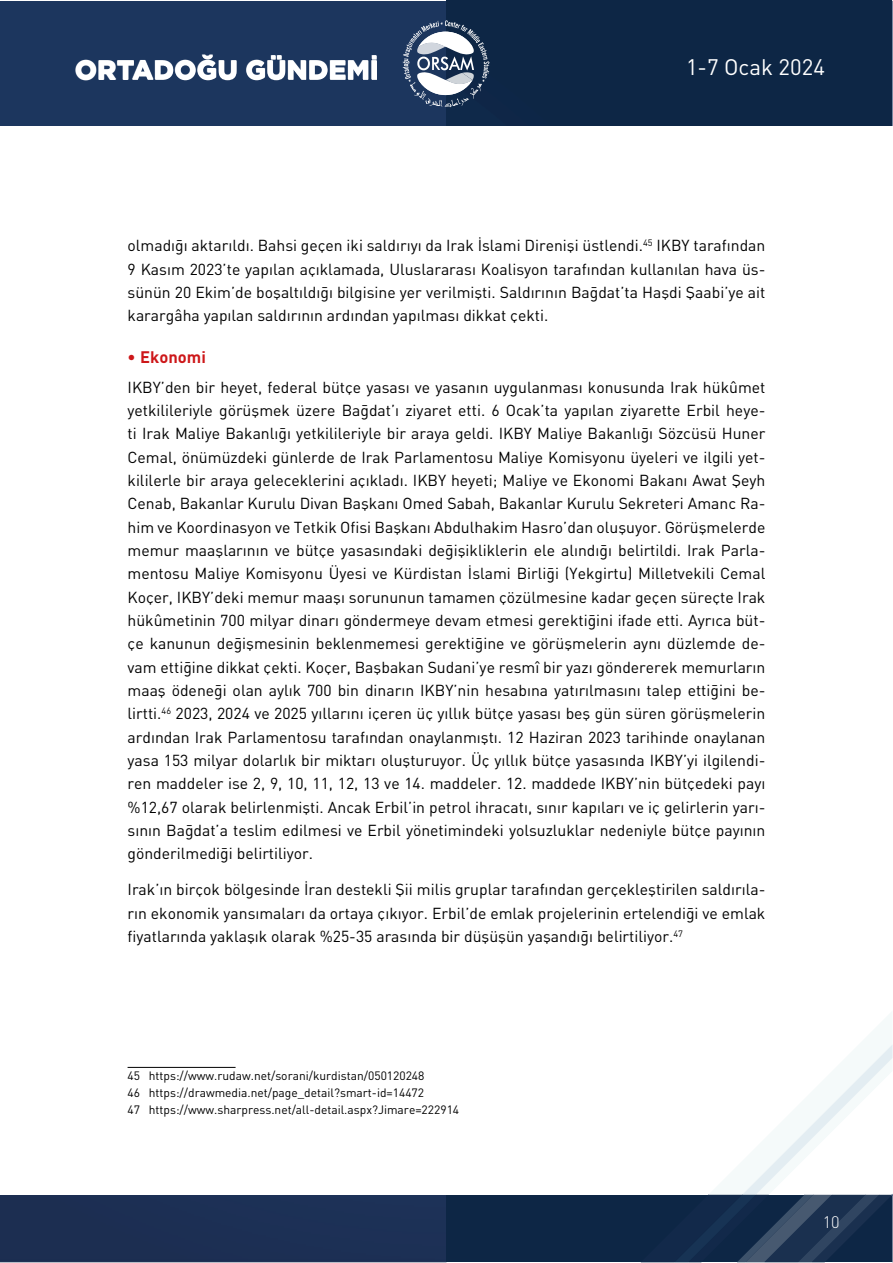
<style>
.page{position:relative;width:893px;height:1263px;background:#fff}
.page>*{position:absolute;margin:0;border:0;box-sizing:border-box;transform-origin:0 0}
.t1{font:900 27px "Gotham";color:#fff}
.t2{font:22.2px "DIN";color:#fff}
.t3{font:700 16.5px "DIN";color:#cd1719}
.t4{font:300 16.5px "DI Nbek";color:#fff}
.t5{font:15.75px/23.4px "DIN";color:#000;text-align:justify}
.t6{font:12px/17px "DIN";color:#000}
</style>
<div class="page">
<img style="left:0;top:1px;width:893px;height:1261px">
<div style="left:446px;top:2px;width:360px;height:124px;background:#0d2645"></div>
<div style="left:446px;top:35px;width:329px;height:1224px;background:#0d2645"></div>
<div style="left:446px;top:55px;width:313px;height:1190px;background:#0d2645"></div>
<div style="left:446px;top:86px;width:282px;height:1133px;background:#0d2645"></div>
<div style="left:446px;top:106px;width:267px;height:1100px;background:#0d2645"></div>
<div style="left:0;top:126px;width:893px;height:1068px;background:#fff"></div>
<svg style="left:132px;top:55px;width:104px;height:25px"></svg>
<svg style="left:246px;top:56px;width:131px;height:24px"></svg>
<svg style="left:403px;top:20px;width:86px;height:87px"></svg>
<svg style="left:641px;top:1044px;width:252px;height:218px"></svg>
<hr style="left:128px;top:1067px;width:108px;height:1px;background:#000">
<h1 class="t1" style="left:75px;top:51px;width:305px">ORTADOĞU GÜNDEMİ</h1>
<h2 class="t2" style="left:686px;top:52px;width:140px">1-7 Ocak 2024</h2>
<p class="t5" style="left:128px;top:233px;width:639px">olmadığı aktarıldı. Bahsi geçen iki saldırıyı da Irak İslami Direnişi üstlendi.<sup>45</sup> IKBY tarafından 9 Kasım 2023’te yapılan açıklamada, Uluslararası Koalisyon tarafından kullanılan hava üs&shy;sünün 20 Ekim’de boşaltıldığı bilgisine yer verilmişti. Saldırının Bağdat’ta Haşdi Şaabi’ye ait karargâha yapılan saldırının ardından yapılması dikkat çekti.</p>
<p class="t3" style="left:128px;top:346px;width:80px">• Ekonomi</p>
<p class="t5" style="left:128px;top:375px;width:639px">IKBY’den bir heyet, federal bütçe yasası ve yasanın uygulanması konusunda Irak hükûmet yetkilileriyle görüşmek üzere Bağdat’ı ziyaret etti. 6 Ocak’ta yapılan ziyarette Erbil heye&shy;ti Irak Maliye Bakanlığı yetkilileriyle bir araya geldi. IKBY Maliye Bakanlığı Sözcüsü Huner Cemal, önümüzdeki günlerde de Irak Parlamentosu Maliye Komisyonu üyeleri ve ilgili yet&shy;kililerle bir araya geleceklerini açıkladı. IKBY heyeti; Maliye ve Ekonomi Bakanı Awat Şeyh Cenab, Bakanlar Kurulu Divan Başkanı Omed Sabah, Bakanlar Kurulu Sekreteri Amanc Ra&shy;him ve Koordinasyon ve Tetkik Ofisi Başkanı Abdulhakim Hasro’dan oluşuyor. Görüşmelerde memur maaşlarının ve bütçe yasasındaki değişikliklerin ele alındığı belirtildi. Irak Parla&shy;mentosu Maliye Komisyonu Üyesi ve Kürdistan İslami Birliği (Yekgirtu) Milletvekili Cemal Koçer, IKBY’deki memur maaşı sorununun tamamen çözülmesine kadar geçen süreçte Irak hükûmetinin 700 milyar dinarı göndermeye devam etmesi gerektiğini ifade etti. Ayrıca büt&shy;çe kanunun değişmesinin beklenmemesi gerektiğine ve görüşmelerin aynı düzlemde de&shy;vam ettiğine dikkat çekti. Koçer, Başbakan Sudani’ye resmî bir yazı göndererek memurların maaş ödeneği olan aylık 700 bin dinarın IKBY’nin hesabına yatırılmasını talep ettiğini be&shy;lirtti.<sup>46</sup> 2023, 2024 ve 2025 yıllarını içeren üç yıllık bütçe yasası beş gün süren görüşmelerin ardından Irak Parlamentosu tarafından onaylanmıştı. 12 Haziran 2023 tarihinde onaylanan yasa 153 milyar dolarlık bir miktarı oluşturuyor. Üç yıllık bütçe yasasında IKBY’yi ilgilendi&shy;ren maddeler ise 2, 9, 10, 11, 12, 13 ve 14. maddeler. 12. maddede IKBY’nin bütçedeki payı %12,67 olarak belirlenmişti. Ancak Erbil’in petrol ihracatı, sınır kapıları ve iç gelirlerin yarı&shy;sının Bağdat’a teslim edilmesi ve Erbil yönetimindeki yolsuzluklar nedeniyle bütçe payının gönderilmediği belirtiliyor.</p>
<p class="t5" style="left:128px;top:877px;width:639px">Irak’ın birçok bölgesinde İran destekli Şii milis gruplar tarafından gerçekleştirilen saldırıla&shy;rın ekonomik yansımaları da ortaya çıkıyor. Erbil’de emlak projelerinin ertelendiği ve emlak fiyatlarında yaklaşık olarak %25-35 arasında bir düşüşün yaşandığı belirtiliyor.<sup>47</sup></p>
<p class="t6" style="left:128px;top:1067px;width:333px">45 https://www.rudaw.net/sorani/kurdistan/050120248<br>46 https://drawmedia.net/page_detail?smart-id=14472<br>47 https://www.sharpress.net/all-detail.aspx?Jimare=222914</p>
<p class="t4" style="left:823px;top:1212px;width:18px">10</p>
</div>
